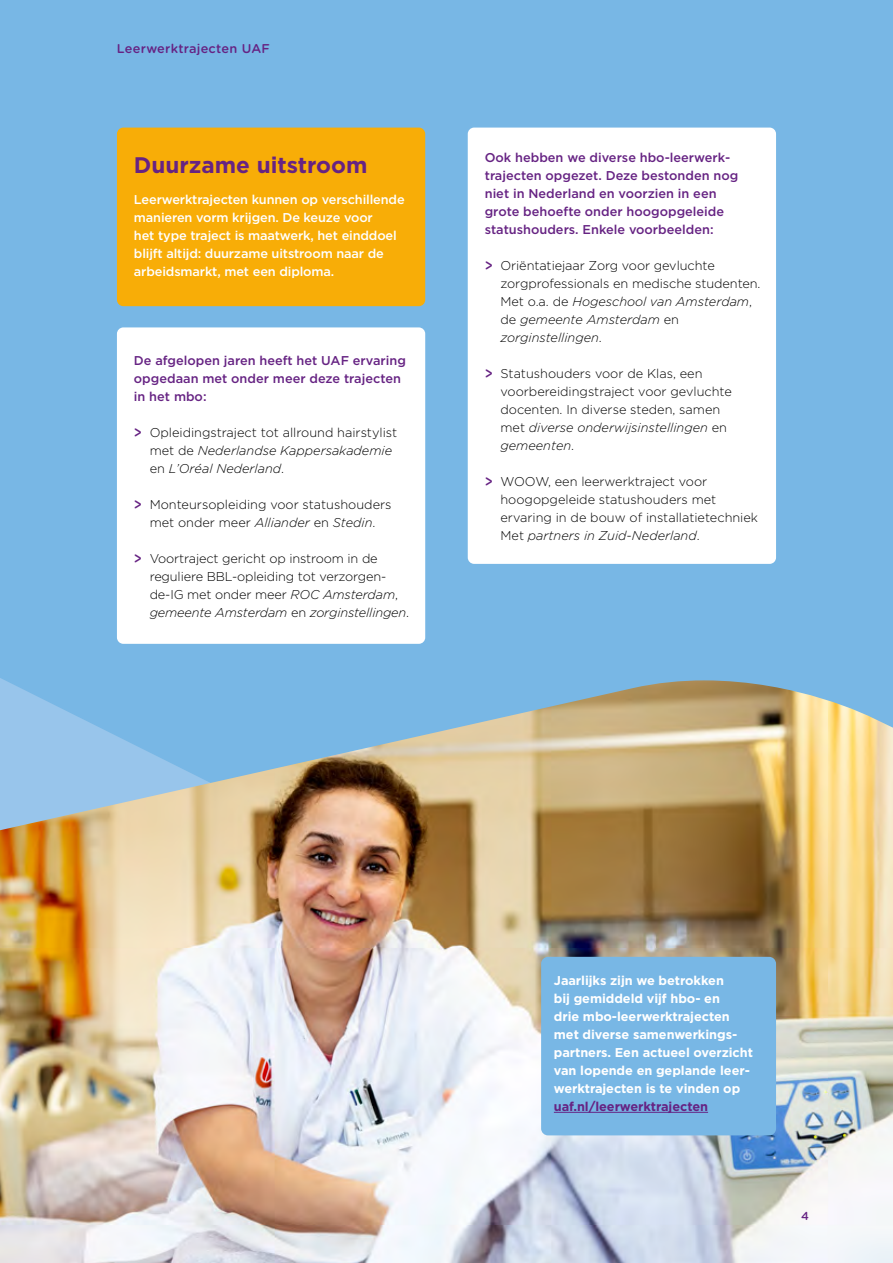
<style>
.page{position:relative;width:893px;height:1263px;background:#fff}
.page>*{position:absolute;margin:0;border:0;box-sizing:border-box;transform-origin:0 0}
.t1{font:700 22.5px "Gotham";color:#662383}
.t2{font:300 12.75px/18px "Gotham";color:#000}
.t3{font:500 12.75px/18px "Gotham";color:#662383}
.t4{font:700 12.75px/18px "Gotham";letter-spacing:-.005em;color:#fff}
.t5{font:500 12.75px/18px "Gotham";letter-spacing:-.01em;color:#fff}
.t6{font:700 12.75px "Gotham";letter-spacing:-.005em;color:#662383}
.t7{font:500 12.75px "Gotham Rounded";letter-spacing:.02em;color:#662383}
.t8{font:500 11.55px "Gotham Rounded";color:#662383}
.s1{font-family:"Gotham Rounded";font-weight:500;font-size:15.9px;color:#662383}
.s2{font-style:italic}
</style>
<div class="page">
<div style="left:0;top:0;width:893px;height:680px;background:#78b7e5"></div>
<div style="left:117px;top:128px;width:308px;height:178px;background:#f8ad07;border-radius:6px"></div>
<div style="left:117px;top:327px;width:308px;height:317px;background:#fff;border-radius:6px"></div>
<div style="left:468px;top:128px;width:308px;height:436px;background:#fff;border-radius:6px"></div>
<img style="left:0;top:680px;width:893px;height:583px">
<div style="left:541px;top:957px;width:235px;height:178px;background:#78b7e5;border-radius:7px"></div>
<hr style="left:554px;top:1112px;width:154px;height:1px;background:#662383">
<p class="t7" style="left:117px;top:39px;width:154px">Leerwerktrajecten UAF</p>
<h1 class="t1" style="left:134px;top:150px;width:235px">Duurzame uitstroom</h1>
<p class="t5" style="left:134px;top:190px;width:272px">Leerwerktrajecten kunnen op verschillende manieren vorm krijgen. De keuze voor<br>het type traject is maatwerk, het einddoel blijft altijd: duurzame uitstroom naar de arbeidsmarkt, met een diploma.</p>
<p class="t3" style="left:134px;top:351px;width:274px">De afgelopen jaren heeft het UAF ervaring opgedaan met onder meer deze trajecten in het mbo:</p>
<p class="t2" style="left:150px;top:423px;width:249px;text-indent:-16px"><span class="s1">&gt;</span> Opleidingstraject tot allround hairstylist met de <span class="s2">Nederlandse Kappersakademie </span>en <span class="s2">L’Oréal Nederland</span>.</p>
<p class="t2" style="left:134px;top:495px;width:259px;text-align:center"><span class="s1">&gt;</span> Monteursopleiding voor statushouders met onder meer <span class="s2">Alliander</span> en <span class="s2">Stedin</span>.</p>
<p class="t2" style="left:150px;top:549px;width:261px;text-indent:-16px"><span class="s1">&gt;</span> Voortraject gericht op instroom in de reguliere BBL-opleiding tot verzorgen&shy;de-IG met onder meer <span class="s2">ROC Amsterdam</span>, <span class="s2">gemeente Amsterdam</span> en <span class="s2">zorginstellingen</span>.</p>
<p class="t3" style="left:485px;top:148px;width:255px">Ook hebben we diverse hbo-leerwerk&shy;trajecten opgezet. Deze bestonden nog niet in Nederland en voorzien in een grote behoefte onder hoogopgeleide statushouders. Enkele voorbeelden:</p>
<p class="t2" style="left:500px;top:256px;width:262px;text-indent:-16px"><span class="s1">&gt;</span> Oriëntatiejaar Zorg voor gevluchte zorgprofessionals en medische studenten.<br>Met o.a. de <span class="s2">Hogeschool van Amsterdam</span>, de <span class="s2">gemeente Amsterdam</span> en <span class="s2">zorginstellingen</span>.</p>
<p class="t2" style="left:500px;top:364px;width:233px;text-indent:-16px"><span class="s1">&gt;</span> Statushouders voor de Klas, een voorbereidingstraject voor gevluchte docenten. In diverse steden, samen met <span class="s2">diverse onderwijsinstellingen</span> en <span class="s2">gemeenten</span>.</p>
<p class="t2" style="left:500px;top:472px;width:259px;text-indent:-16px"><span class="s1">&gt;</span> WOOW, een leerwerktraject voor hoogopgeleide statushouders met ervaring in de bouw of installatietechniek Met <span class="s2">partners in Zuid-Nederland</span>.</p>
<p class="t4" style="left:554px;top:971px;width:201px">Jaarlijks zijn we betrokken<br>bij gemiddeld vijf hbo- en<br>drie mbo-leerwerktrajecten met diverse samenwerkings&shy;partners. Een actueel overzicht van lopende en geplande leer&shy;werktrajecten is te vinden op</p>
<p class="t6" style="left:554px;top:1098px;width:156px">uaf.nl/leerwerktrajecten</p>
<p class="t8" style="left:801px;top:1207px;width:9px">4</p>
</div>
